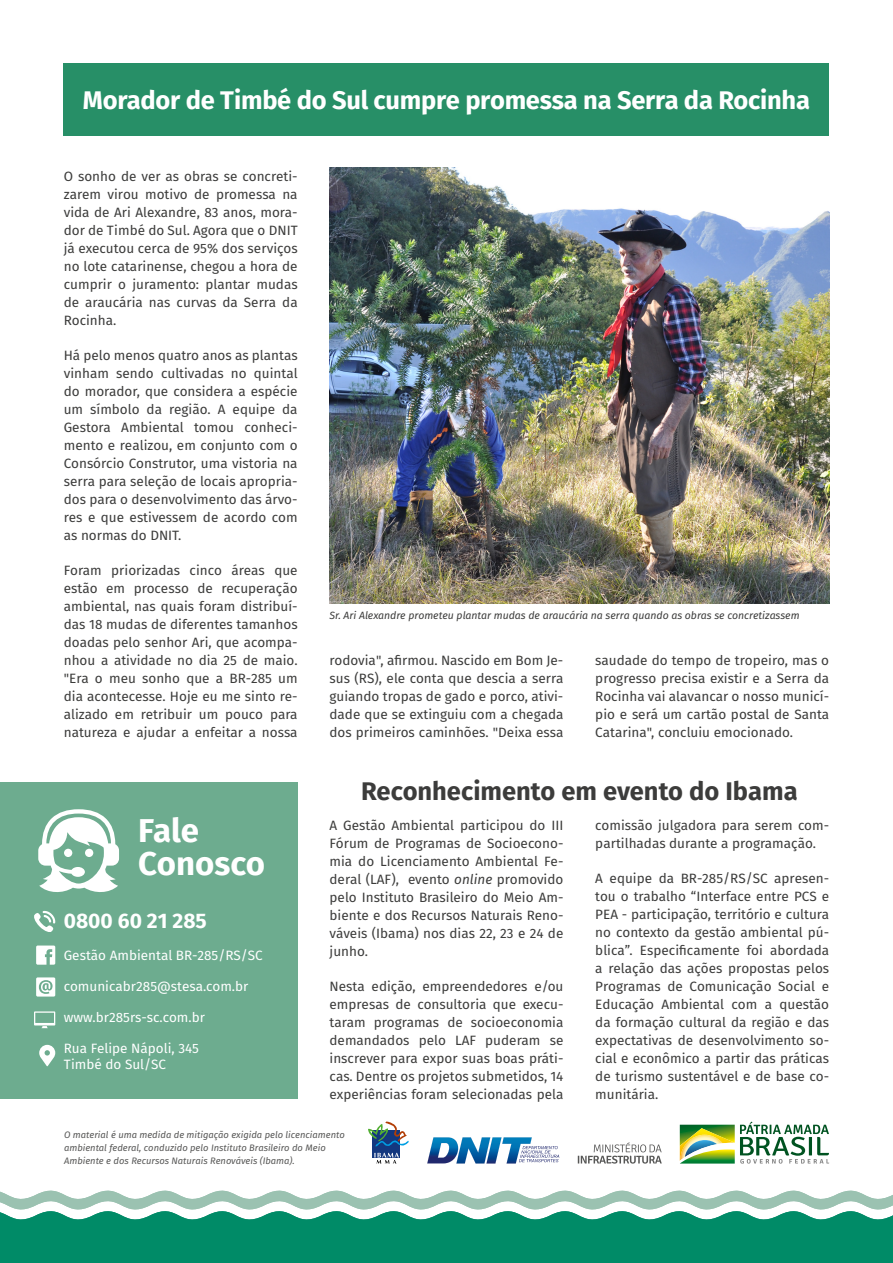
<style>
.page{position:relative;width:893px;height:1263px;background:#fff}
.page>*{position:absolute;margin:0;border:0;box-sizing:border-box;transform-origin:0 0}
.t1{font:700 33px/33px "Fira Sans";color:#fff}
.t2{font:700 25.5px "Fira Sans";letter-spacing:-.01em;color:#fff}
.t3{font:700 25.5px "Fira Sans";color:#3c3c3b}
.t4{font:700 21px "Fira Sans";color:#fff}
.t5{font:13.5px/18px "Fira Sans";color:#3c3c3b;text-align:justify}
.t6{font:13.5px/16.2px "Fira Sans";color:#fff}
.t7{font:italic 10.5px "Fira Sans";color:#3c3c3b}
.t8{font:italic 9.3px/12.8px "Fira Sans";color:#575756}
.s1{font-style:italic}
</style>
<div class="page">
<div style="left:64px;top:64px;width:765px;height:72px;background:#278f67"></div>
<img style="left:330px;top:168px;width:499px;height:435px">
<svg style="left:0;top:1190px;width:893px;height:11px"></svg>
<svg style="left:0;top:1201px;width:893px;height:62px;background:#33a184"></svg>
<div style="left:0;top:782px;width:298px;height:317px;background:#6dac8f"></div>
<svg style="left:34px;top:911px;width:21px;height:21px"></svg>
<svg style="left:34px;top:1011px;width:21px;height:17px"></svg>
<svg style="left:36px;top:945px;width:19px;height:20px"></svg>
<svg style="left:39px;top:1045px;width:16px;height:21px"></svg>
<svg style="left:36px;top:977px;width:19px;height:19px"></svg>
<svg style="left:38px;top:809px;width:81px;height:83px"></svg>
<div style="left:64px;top:849px;width:8px;height:8px;background:#fff;border-radius:50%"></div>
<div style="left:372px;top:1130px;width:28px;height:27px;background:#14387f"></div>
<svg style="left:368px;top:1121px;width:41px;height:26px"></svg>
<svg style="left:374px;top:1153px;width:25px;height:10px"></svg>
<svg style="left:578px;top:1142px;width:84px;height:21px"></svg>
<svg style="left:680px;top:1121px;width:149px;height:42px"></svg>
<svg style="left:427px;top:1137px;width:132px;height:26px"></svg>
<h2 class="t2" style="left:83px;top:79px;width:729px">Morador de Timbé do Sul cumpre promessa na Serra da Rocinha</h2>
<p class="t5" style="left:64px;top:167px;width:235px">O sonho de ver as obras se concreti&shy;zarem virou motivo de promessa na vida de Ari Alexandre, 83 anos, mora&shy;dor de Timbé do Sul. Agora que o DNIT já executou cerca de 95% dos serviços no lote catarinense, chegou a hora de cumprir o juramento: plantar mudas de araucária nas curvas da Serra da Rocinha.</p>
<p class="t5" style="left:64px;top:345px;width:235px">Há pelo menos quatro anos as plantas vinham sendo cultivadas no quintal do morador, que considera a espécie um símbolo da região. A equipe da Gestora Ambiental tomou conheci&shy;mento e realizou, em conjunto com o Consórcio Construtor, uma vistoria na serra para seleção de locais apropria&shy;dos para o desenvolvimento das árvo&shy;res e que estivessem de acordo com as normas do DNIT.</p>
<p class="t5" style="left:64px;top:560px;width:235px">Foram priorizadas cinco áreas que estão em processo de recuperação ambiental, nas quais foram distribuí&shy;das 18 mudas de diferentes tamanhos doadas pelo senhor Ari, que acompa&shy;nhou a atividade no dia 25 de maio. "Era o meu sonho que a BR-285 um dia acontecesse. Hoje eu me sinto re&shy;alizado em retribuir um pouco para natureza e ajudar a enfeitar a nossa</p>
<h1 class="t1" style="left:138px;top:812px;width:128px">Fale<br>Conosco</h1>
<h3 class="t4" style="left:64px;top:903px;width:145px">0800 60 21 285</h3>
<p class="t6" style="left:64px;top:946px;width:201px">Gestão Ambiental BR-285/RS/SC</p>
<p class="t6" style="left:64px;top:977px;width:186px">comunicabr285@stesa.com.br</p>
<p class="t6" style="left:64px;top:1008px;width:143px">www.br285rs-sc.com.br</p>
<p class="t6" style="left:64px;top:1039px;width:137px">Rua Felipe Nápoli, 345<br>Timbé do Sul/SC</p>
<p class="t7" style="left:330px;top:608px;width:472px">Sr. Ari Alexandre prometeu plantar mudas de araucária na serra quando as obras se concretizassem</p>
<p class="t5" style="left:330px;top:650px;width:235px">rodovia", afirmou. Nascido em Bom Je&shy;sus (RS), ele conta que descia a serra guiando tropas de gado e porco, ativi&shy;dade que se extinguiu com a chegada dos primeiros caminhões. "Deixa essa</p>
<p class="t5" style="left:595px;top:650px;width:235px">saudade do tempo de tropeiro, mas o progresso precisa existir e a Serra da Rocinha vai alavancar o nosso municí&shy;pio e será um cartão postal de Santa Catarina", concluiu emocionado.</p>
<h2 class="t3" style="left:361px;top:769px;width:438px">Reconhecimento em evento do Ibama</h2>
<p class="t5" style="left:330px;top:816px;width:235px">A Gestão Ambiental participou do III Fórum de Programas de Socioecono&shy;mia do Licenciamento Ambiental Fe&shy;deral (LAF), evento <span class="s1">online</span> promovido pelo Instituto Brasileiro do Meio Am&shy;biente e dos Recursos Naturais Reno&shy;váveis (Ibama) nos dias 22, 23 e 24 de junho.</p>
<p class="t5" style="left:330px;top:977px;width:235px">Nesta edição, empreendedores e/ou empresas de consultoria que execu&shy;taram programas de socioeconomia demandados pelo LAF puderam se inscrever para expor suas boas práti&shy;cas. Dentre os projetos submetidos, 14 experiências foram selecionadas pela</p>
<p class="t5" style="left:595px;top:816px;width:235px">comissão julgadora para serem com&shy;partilhadas durante a programação.</p>
<p class="t5" style="left:595px;top:869px;width:235px">A equipe da BR-285/RS/SC apresen&shy;tou o trabalho “Interface entre PCS e PEA - participação, território e cultura no contexto da gestão ambiental pú&shy;blica”. Especificamente foi abordada a relação das ações propostas pelos Programas de Comunicação Social e Educação Ambiental com a questão da formação cultural da região e das expectativas de desenvolvimento so&shy;cial e econômico a partir das práticas de turismo sustentável e de base co&shy;munitária.</p>
<p class="t8" style="left:64px;top:1128px;width:282px">O material é uma medida de mitigação exigida pelo licenciamento ambiental federal, conduzido pelo Instituto Brasileiro do Meio<br>Ambiente e dos Recursos Naturais Renováveis (Ibama).</p>
</div>
